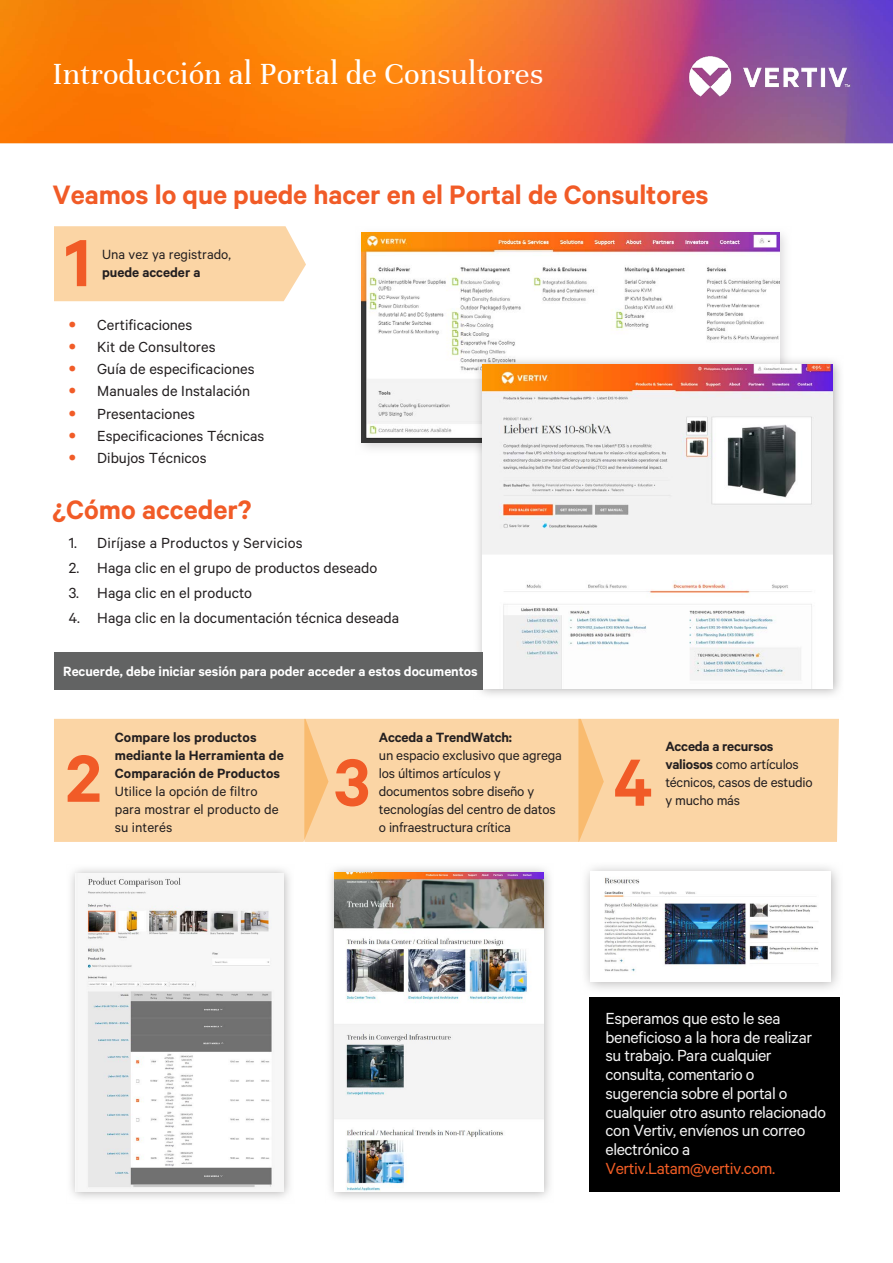
<style>
.page{position:relative;width:893px;height:1263px;background:#fff}
.page>*{position:absolute;margin:0;border:0;box-sizing:border-box;transform-origin:0 0}
.t1{font:600 75px "Calibre";color:#f15b27}
.t2{font:33px "Unna";color:#fff}
.t3{font:600 30px "Calibre";letter-spacing:-.005em;color:#f15b27}
.t4{font:18.15px/18.8px "Calibre";letter-spacing:-.025em;color:#f2f2f2}
.t5{font:18.15px "Calibre";letter-spacing:-.025em;color:#f15d25}
.t6{font:16.5px "Calibre";color:#231f20}
.t7{font:15.15px/18.1px "Calibre";letter-spacing:-.015em;color:#231f20}
.t8{font:600 15.15px/18.1px "Calibre";letter-spacing:.005em;color:#231f20}
.t9{font:15.15px/18.1px "Calibre";letter-spacing:.005em;color:#231f20}
.t10{font:600 15.15px "Calibre";letter-spacing:-.015em;color:#231f20}
.t11{font:600 15px "Calibre";letter-spacing:-.005em;color:#fff}
.t12{font:15px "Calibre";color:#231f20}
.t13{font:600 15px "Calibre";color:#231f20}
.s1{font-size:21px;color:#f15c28}
.s2{font-weight:600}
</style>
<div class="page">
<div style="left:54px;top:226px;width:252px;height:75px;background:#fbd5a5"></div>
<img style="left:0;top:0;width:893px;height:143px">
<img style="left:670px;top:42px;width:185px;height:68px">
<svg style="left:361px;top:232px;width:425px;height:217px;fill:#ecebec"></svg>
<img style="left:362px;top:232px;width:417px;height:210px">
<svg style="left:473px;top:356px;width:367px;height:339px"></svg>
<img style="left:482px;top:365px;width:351px;height:324px">
<div style="left:54px;top:652px;width:428px;height:38px;background:#626363"></div>
<div style="left:589px;top:997px;width:250px;height:195px;background:#000"></div>
<div style="left:54px;top:719px;width:785px;height:123px;background:#fbd5a5"></div>
<svg style="left:71px;top:869px;width:219px;height:329px;fill:#eaeaea"></svg>
<img style="left:75px;top:873px;width:208px;height:319px">
<svg style="left:330px;top:868px;width:220px;height:330px;fill:#ebeaea"></svg>
<img style="left:335px;top:872px;width:208px;height:319px">
<svg style="left:586px;top:867px;width:252px;height:122px;fill:#ebeaea"></svg>
<img style="left:590px;top:872px;width:240px;height:110px">
<h2 class="t2" style="left:52px;top:55px;width:492px">Introducción al Portal de Consultores</h2>
<h3 class="t3" style="left:52px;top:176px;width:658px">Veamos lo que puede hacer en el Portal de Consultores</h3>
<h1 class="t1" style="left:65px;top:218px;width:27px">1</h1>
<p class="t12" style="left:102px;top:246px;width:131px">Una vez ya registrado,</p>
<p class="t13" style="left:102px;top:264px;width:100px">puede acceder a</p>
<p class="t6" style="left:69px;top:315px;width:125px"><span class="s1">•</span> Certificaciones</p>
<p class="t6" style="left:69px;top:337px;width:148px"><span class="s1">•</span> Kit de Consultores</p>
<p class="t6" style="left:69px;top:359px;width:187px"><span class="s1">•</span> Guía de especificaciones</p>
<p class="t6" style="left:69px;top:382px;width:183px"><span class="s1">•</span> Manuales de Instalación</p>
<p class="t6" style="left:69px;top:404px;width:128px"><span class="s1">•</span> Presentaciones</p>
<p class="t6" style="left:69px;top:426px;width:197px"><span class="s1">•</span> Especificaciones Técnicas</p>
<p class="t6" style="left:69px;top:448px;width:139px"><span class="s1">•</span> Dibujos Técnicos</p>
<h3 class="t3" style="left:52px;top:491px;width:201px">¿Cómo acceder?</h3>
<p class="t6" style="left:69px;top:533px;width:235px">1. Diríjase a Productos y Servicios</p>
<p class="t6" style="left:69px;top:558px;width:310px">2. Haga clic en el grupo de productos deseado</p>
<p class="t6" style="left:69px;top:583px;width:185px">3. Haga clic en el producto</p>
<p class="t6" style="left:69px;top:608px;width:332px">4. Haga clic en la documentación técnica deseada</p>
<p class="t11" style="left:63px;top:663px;width:416px">Recuerde, debe iniciar sesión para poder acceder a estos documentos</p>
<h1 class="t1" style="left:66px;top:734px;width:37px">2</h1>
<p class="t8" style="left:115px;top:727px;width:171px">Compare los productos mediante la Herramienta de<br>Comparación de Productos</p>
<p class="t9" style="left:115px;top:782px;width:165px">Utilice la opción de filtro para mostrar el producto de su interés</p>
<h1 class="t1" style="left:335px;top:738px;width:37px">3</h1>
<p class="t10" style="left:379px;top:728px;width:135px">Acceda a TrendWatch:</p>
<p class="t7" style="left:379px;top:745px;width:185px">un espacio exclusivo que agrega los últimos artículos y documentos sobre diseño y tecnologías del centro de datos o infraestructura crítica</p>
<h1 class="t1" style="left:613px;top:738px;width:40px">4</h1>
<p class="t7" style="left:665px;top:737px;width:149px"><span class="s2">Acceda a recursos valiosos</span> como artículos técnicos, casos de estudio</p>
<p class="t7" style="left:665px;top:791px;width:76px">y mucho más</p>
<p class="t4" style="left:605px;top:1008px;width:222px">Esperamos que esto le sea beneficioso a la hora de realizar su trabajo. Para cualquier consulta, comentario o sugerencia sobre el portal o cualquier otro asunto relacionado con Vertiv, envíenos un correo electrónico a</p>
<p class="t5" style="left:605px;top:1157px;width:171px">Vertiv.Latam@vertiv.com.</p>
</div>
